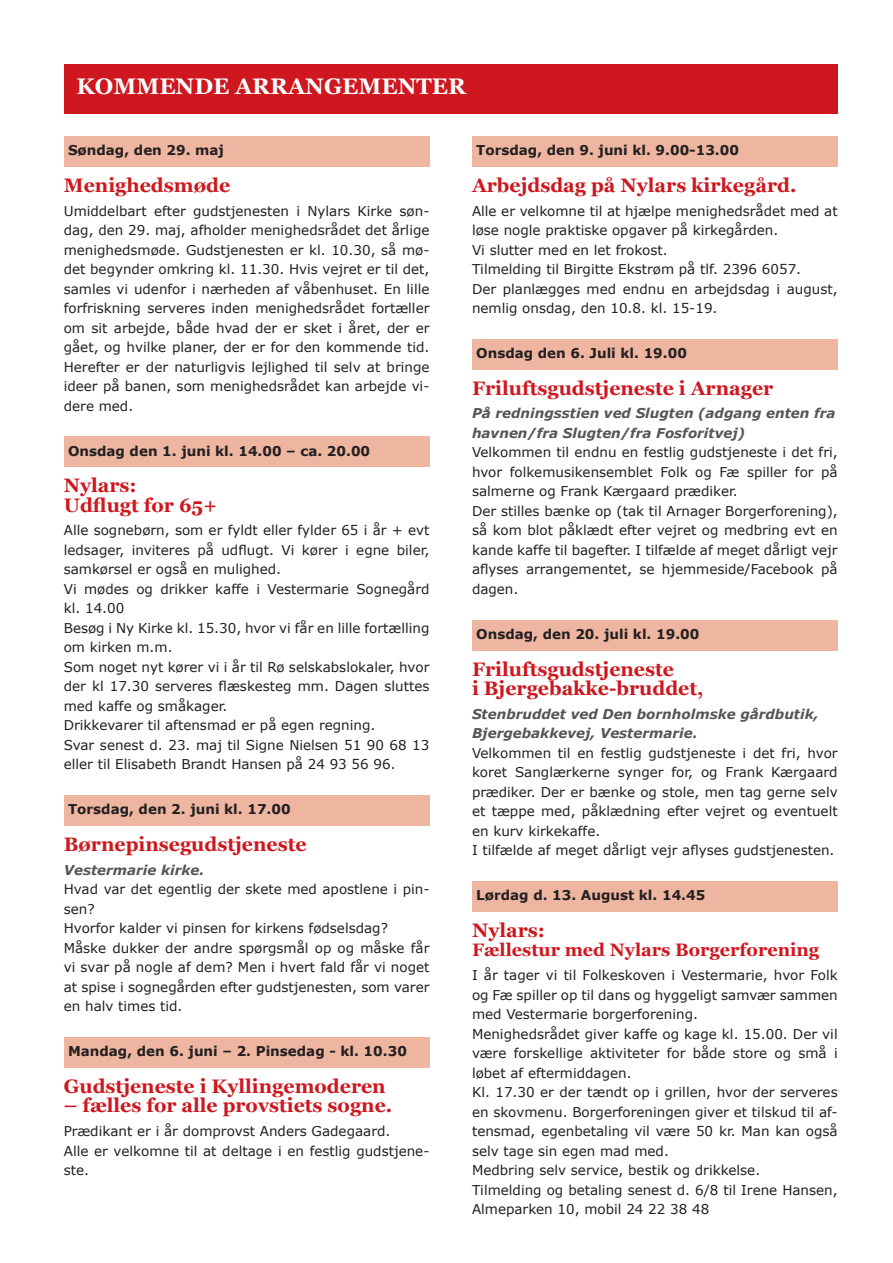
<style>
.page{position:relative;width:893px;height:1263px;background:#fff}
.page>*{position:absolute;margin:0;border:0;box-sizing:border-box;transform-origin:0 0}
.t1{font:700 22.5px "Georgia";color:#fff}
.t2{font:700 19.5px/19.5px "Georgia";color:#ce171e}
.t3{font:700 18px "Georgia";color:#ce171e}
.t4{font:13.5px/19.5px "Verdana";color:#231f20}
.t5{font:700 13.5px "Verdana";color:#231f20}
.t6{font:italic 700 13.5px/19.5px "Verdana";color:#565659}
</style>
<div class="page">
<div style="left:64px;top:64px;width:774px;height:50px;background:#ce171e"></div>
<div style="left:64px;top:137px;width:365px;height:30px;background:#eeb5a0"></div>
<div style="left:64px;top:437px;width:365px;height:30px;background:#eeb5a0"></div>
<div style="left:64px;top:796px;width:365px;height:30px;background:#eeb5a0"></div>
<div style="left:64px;top:1037px;width:365px;height:30px;background:#eeb5a0"></div>
<div style="left:472px;top:137px;width:366px;height:30px;background:#eeb5a0"></div>
<div style="left:472px;top:339px;width:366px;height:30px;background:#eeb5a0"></div>
<div style="left:472px;top:620px;width:366px;height:30px;background:#eeb5a0"></div>
<div style="left:472px;top:881px;width:366px;height:30px;background:#eeb5a0"></div>
<h1 class="t1" style="left:77px;top:69px;width:391px">KOMMENDE ARRANGEMENTER</h1>
<p class="t5" style="left:68px;top:142px;width:157px">Søndag, den 29. maj</p>
<h2 class="t2" style="left:64px;top:174px;width:168px">Menighedsmøde</h2>
<p class="t4" style="left:64px;top:201px;width:367px;text-align:justify">Umiddelbart efter gudstjenesten i Nylars Kirke søn&shy;dag, den 29. maj, afholder menighedsrådet det årlige menighedsmøde. Gudstjenesten er kl. 10.30, så mø&shy;det begynder omkring kl. 11.30. Hvis vejret er til det, samles vi udenfor i nærheden af våbenhuset. En lille forfriskning serveres inden menighedsrådet fortæller om sit arbejde, både hvad der er sket i året, der er gået, og hvilke planer, der er for den kommende tid.<br>Herefter er der naturligvis lejlighed til selv at bringe ideer på banen, som menighedsrådet kan arbejde vi&shy;dere med.</p>
<p class="t5" style="left:68px;top:442px;width:304px">Onsdag den 1. juni kl. 14.00 – ca. 20.00</p>
<h2 class="t2" style="left:64px;top:475px;width:155px">Nylars:<br>Udflugt for 65+</h2>
<p class="t4" style="left:64px;top:521px;width:367px">Alle sognebørn, som er fyldt eller fylder 65 i år + evt ledsager, inviteres på udflugt. Vi kører i egne biler, samkørsel er også en mulighed.<br>Vi mødes og drikker kaffe i Vestermarie Sognegård kl. 14.00<br>Besøg i Ny Kirke kl. 15.30, hvor vi får en lille fortælling om kirken m.m.<br>Som noget nyt kører vi i år til Rø selskabslokaler, hvor der kl 17.30 serveres flæskesteg mm. Dagen sluttes med kaffe og småkager.<br>Drikkevarer til aftensmad er på egen regning.<br>Svar senest d. 23. maj til Signe Nielsen 51 90 68 13 eller til Elisabeth Brandt Hansen på 24 93 56 96.</p>
<p class="t5" style="left:68px;top:801px;width:224px">Torsdag, den 2. juni kl. 17.00</p>
<h2 class="t2" style="left:64px;top:833px;width:244px">Børnepinsegudstjeneste</h2>
<p class="t6" style="left:64px;top:860px;width:142px">Vestermarie kirke.</p>
<p class="t4" style="left:64px;top:880px;width:367px">Hvad var det egentlig der skete med apostlene i pin&shy;sen?<br>Hvorfor kalder vi pinsen for kirkens fødselsdag?<br>Måske dukker der andre spørgsmål op og måske får vi svar på nogle af dem? Men i hvert fald får vi noget at spise i sognegården efter gudstjenesten, som varer en halv times tid.</p>
<p class="t5" style="left:68px;top:1042px;width:340px">Mandag, den 6. juni – 2. Pinsedag - kl. 10.30</p>
<h2 class="t2" style="left:64px;top:1075px;width:323px">Gudstjeneste i Kyllingemoderen</h2>
<h2 class="t2" style="left:64px;top:1095px;width:330px">– fælles for alle provstiets sogne.</h2>
<p class="t4" style="left:64px;top:1122px;width:367px">Prædikant er i år domprovst Anders Gadegaard.<br>Alle er velkomne til at deltage i en festlig gudstjene&shy;ste.</p>
<p class="t5" style="left:476px;top:142px;width:264px">Torsdag, den 9. juni kl. 9.00-13.00</p>
<h2 class="t2" style="left:472px;top:174px;width:326px">Arbejdsdag på Nylars kirkegård.</h2>
<p class="t4" style="left:472px;top:201px;width:367px">Alle er velkomne til at hjælpe menighedsrådet med at løse nogle praktiske opgaver på kirkegården.<br>Vi slutter med en let frokost.<br>Tilmelding til Birgitte Ekstrøm på tlf. 2396 6057.<br>Der planlægges med endnu en arbejdsdag i august, nemlig onsdag, den 10.8. kl. 15-19.</p>
<p class="t5" style="left:476px;top:344px;width:212px">Onsdag den 6. Juli kl. 19.00</p>
<h2 class="t2" style="left:472px;top:377px;width:303px">Friluftsgudstjeneste i Arnager</h2>
<p class="t6" style="left:472px;top:404px;width:365px">På redningsstien ved Slugten (adgang enten fra havnen/fra Slugten/fra Fosforitvej)</p>
<p class="t4" style="left:472px;top:443px;width:367px">Velkommen til endnu en festlig gudstjeneste i det fri, hvor folkemusikensemblet Folk og Fæ spiller for på salmerne og Frank Kærgaard prædiker.<br>Der stilles bænke op (tak til Arnager Borgerforening), så kom blot påklædt efter vejret og medbring evt en kande kaffe til bagefter. I tilfælde af meget dårligt vejr aflyses arrangementet, se hjemmeside/Facebook på dagen.</p>
<p class="t5" style="left:476px;top:625px;width:225px">Onsdag, den 20. juli kl. 19.00</p>
<h2 class="t2" style="left:472px;top:658px;width:233px">Friluftsgudstjeneste<br>i Bjergebakke-bruddet,</h2>
<p class="t6" style="left:472px;top:704px;width:348px">Stenbruddet ved Den bornholmske gårdbutik,<br>Bjergebakkevej, Vestermarie.</p>
<p class="t4" style="left:472px;top:743px;width:367px">Velkommen til en festlig gudstjeneste i det fri, hvor koret Sanglærkerne synger for, og Frank Kærgaard prædiker. Der er bænke og stole, men tag gerne selv et tæppe med, påklædning efter vejret og eventuelt en kurv kirkekaffe.<br>I tilfælde af meget dårligt vejr aflyses gudstjenesten.</p>
<p class="t5" style="left:476px;top:886px;width:231px">Lørdag d. 13. August kl. 14.45</p>
<h2 class="t2" style="left:472px;top:919px;width:74px">Nylars:</h2>
<h3 class="t3" style="left:472px;top:936px;width:349px">Fællestur med Nylars Borgerforening</h3>
<p class="t4" style="left:472px;top:966px;width:367px">I år tager vi til Folkeskoven i Vestermarie, hvor Folk og Fæ spiller op til dans og hyggeligt samvær sammen med Vestermarie borgerforening.<br>Menighedsrådet giver kaffe og kage kl. 15.00. Der vil være forskellige aktiviteter for både store og små i løbet af eftermiddagen.<br>Kl. 17.30 er der tændt op i grillen, hvor der serveres en skovmenu. Borgerforeningen giver et tilskud til af&shy;tensmad, egenbetaling vil være 50 kr. Man kan også selv tage sin egen mad med.<br>Medbring selv service, bestik og drikkelse.<br>Tilmelding og betaling senest d. 6/8 til Irene Hansen, Almeparken 10, mobil 24 22 38 48</p>
</div>
